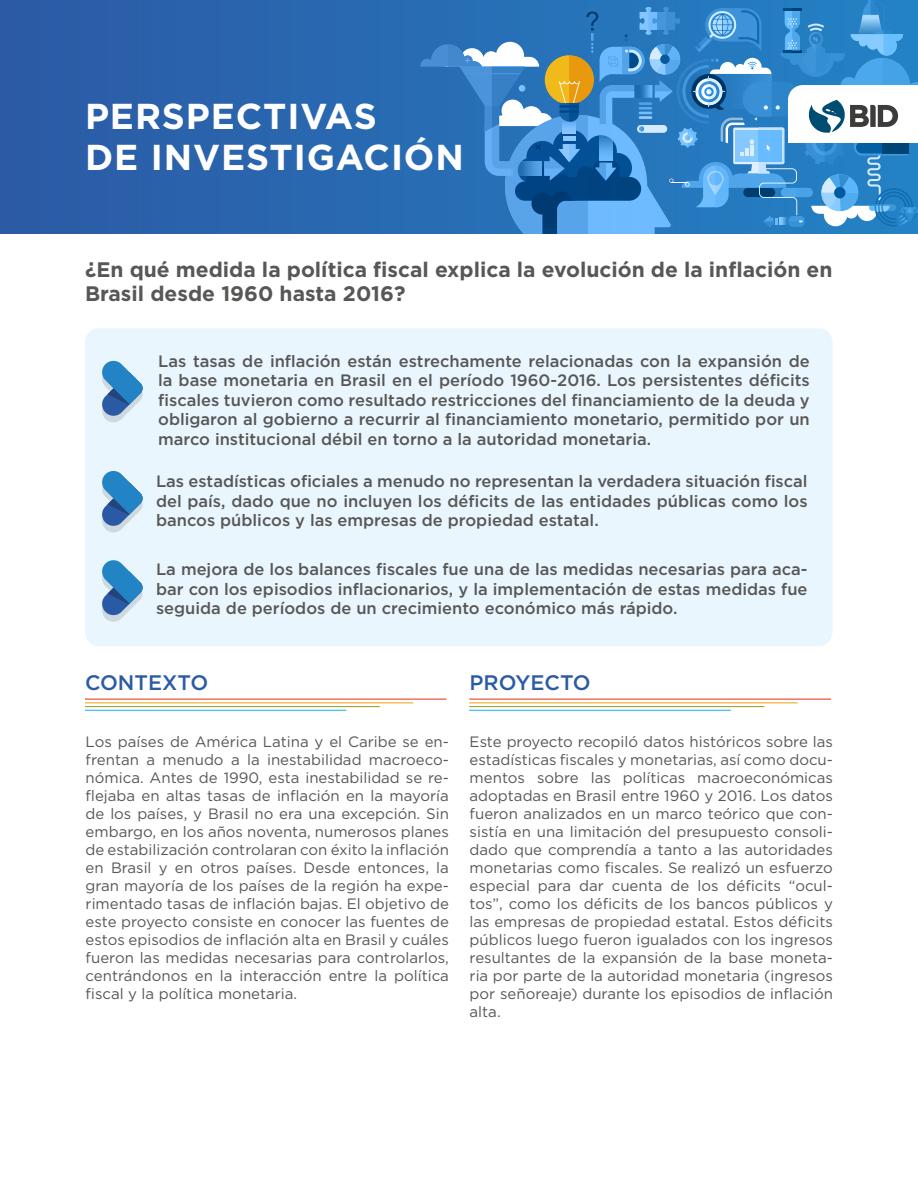
<style>
.page{position:relative;width:918px;height:1188px;background:#fff}
.page>*{position:absolute;margin:0;border:0;box-sizing:border-box;transform-origin:0 0}
.t1{font:700 36px/40.5px "Gotham";letter-spacing:.025em;color:#fff}
.t2{font:700 21px/24px "Gotham";color:#575756}
.t3{font:500 21px "Gotham";color:#2b5aa6}
.t4{font:500 16.5px/19.5px "Gotham";color:#575756;text-align:justify}
.t5{font:15px/18px "Gotham";color:#575756;text-align:justify}
</style>
<div class="page">
<div style="left:0;top:0;width:918px;height:234px;background:#2a63ac"></div>
<svg style="left:420px;top:0;width:498px;height:234px"></svg>
<div style="left:85px;top:328px;width:748px;height:318px;background:#eaf6fe"></div>
<svg style="left:101px;top:360px;width:42px;height:62px"></svg>
<svg style="left:101px;top:470px;width:42px;height:62px"></svg>
<svg style="left:101px;top:559px;width:42px;height:63px"></svg>
<hr style="left:85px;top:699px;width:361px;height:1px;background:#e74527">
<hr style="left:85px;top:702px;width:328px;height:1px;background:#eeaa1e">
<hr style="left:85px;top:706px;width:294px;height:1px;background:#a0a335">
<hr style="left:85px;top:710px;width:261px;height:1px;background:#26bced">
<hr style="left:470px;top:699px;width:361px;height:1px;background:#e74527">
<hr style="left:470px;top:702px;width:327px;height:1px;background:#eeaa1e">
<hr style="left:470px;top:706px;width:294px;height:1px;background:#a0a335">
<hr style="left:470px;top:710px;width:261px;height:1px;background:#26bced">
<h1 class="t1" style="left:85px;top:96px;width:380px">PERSPECTIVAS<br>DE INVESTIGACIÓN</h1>
<h2 class="t2" style="left:85px;top:257px;width:749px">¿En qué medida la política fiscal explica la evolución de la inflación en<br>Brasil desde 1960 hasta 2016?</h2>
<p class="t4" style="left:158px;top:351px;width:653px">Las tasas de inflación están estrechamente relacionadas con la expansión de la base monetaria en Brasil en el período 1960-2016. Los persistentes déficits fiscales tuvieron como resultado restricciones del financiamiento de la deuda y obligaron al gobierno a recurrir al financiamiento monetario, permitido por un marco institucional débil en torno a la autoridad monetaria.</p>
<p class="t4" style="left:156px;top:471px;width:653px">Las estadísticas oficiales a menudo no representan la verdadera situación fiscal del país, dado que no incluyen los déficits de las entidades públicas como los bancos públicos y las empresas de propiedad estatal.</p>
<p class="t4" style="left:156px;top:560px;width:653px">La mejora de los balances fiscales fue una de las medidas necesarias para aca&shy;bar con los episodios inflacionarios, y la implementación de estas medidas fue seguida de períodos de un crecimiento económico más rápido.</p>
<h2 class="t3" style="left:85px;top:669px;width:125px">CONTEXTO</h2>
<h2 class="t3" style="left:470px;top:669px;width:123px">PROYECTO</h2>
<p class="t5" style="left:86px;top:732px;width:365px">Los países de América Latina y el Caribe se en&shy;frentan a menudo a la inestabilidad macroeco&shy;nómica. Antes de 1990, esta inestabilidad se re&shy;flejaba en altas tasas de inflación en la mayoría de los países, y Brasil no era una excepción. Sin embargo, en los años noventa, numerosos planes de estabilización controlaran con éxito la inflación en Brasil y en otros países. Desde entonces, la gran mayoría de los países de la región ha expe&shy;rimentado tasas de inflación bajas. El objetivo de este proyecto consiste en conocer las fuentes de estos episodios de inflación alta en Brasil y cuáles fueron las medidas necesarias para controlarlos, centrándonos en la interacción entre la política fiscal y la política monetaria.</p>
<p class="t5" style="left:470px;top:732px;width:365px">Este proyecto recopiló datos históricos sobre las estadísticas fiscales y monetarias, así como docu&shy;mentos sobre las políticas macroeconómicas adoptadas en Brasil entre 1960 y 2016. Los datos fueron analizados en un marco teórico que con&shy;sistía en una limitación del presupuesto consoli&shy;dado que comprendía a tanto a las autoridades monetarias como fiscales. Se realizó un esfuerzo especial para dar cuenta de los déficits “ocul&shy;tos”, como los déficits de los bancos públicos y las empresas de propiedad estatal. Estos déficits públicos luego fueron igualados con los ingresos resultantes de la expansión de la base moneta&shy;ria por parte de la autoridad monetaria (ingresos por señoreaje) durante los episodios de inflación alta.</p>
</div>
